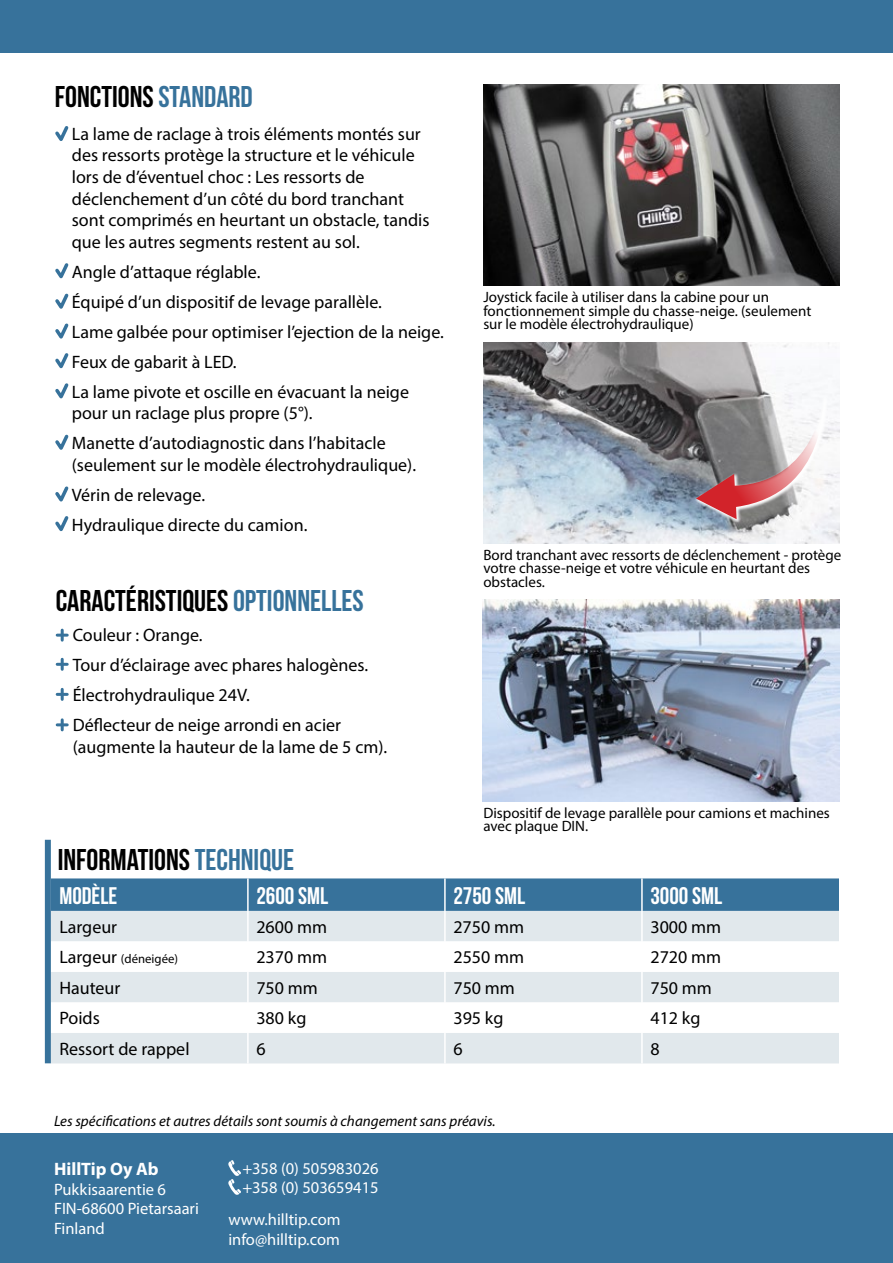
<style>
.page{position:relative;width:893px;height:1263px;background:#fff}
.page>*{position:absolute;margin:0;border:0;box-sizing:border-box;transform-origin:0 0}
.t1{font:30px "Bebas Neue";color:#000}
.t2{font:30px "Bebas Neue";color:#37729b}
.t3{font:24px "Bebas Neue";color:#fff}
.t4{font:18px/30px "Myriad Pro";color:#000}
.t5{font:700 18px "Myriad Pro";color:#fff}
.t6{font:16.5px/19.8px "Myriad Pro";color:#fff}
.t7{font:15px/13.5px "Myriad Pro";color:#000}
.t8{font:italic 15px "Myriad Pro";color:#000}
.t9{font:12.75px "Myriad Pro";color:#000}
.s1{color:#37729b}
.s2{font-size:18px}
</style>
<div class="page">
<div style="left:0;top:1133px;width:893px;height:130px;background:#37729b"></div>
<div style="left:51px;top:940px;width:788px;height:123px;background:#e1e8ec"></div>
<svg style="left:51px;top:941px;width:788px;height:92px"></svg>
<hr style="left:247px;top:911px;width:2px;height:30px;background:#fff">
<hr style="left:444px;top:911px;width:2px;height:30px;background:#fff">
<hr style="left:641px;top:911px;width:2px;height:30px;background:#fff">
<hr style="left:247px;top:941px;width:2px;height:31px;background:#fff">
<hr style="left:444px;top:941px;width:2px;height:31px;background:#fff">
<hr style="left:641px;top:941px;width:2px;height:31px;background:#fff">
<hr style="left:247px;top:972px;width:2px;height:30px;background:#fff">
<hr style="left:444px;top:972px;width:2px;height:30px;background:#fff">
<hr style="left:641px;top:972px;width:2px;height:30px;background:#fff">
<hr style="left:247px;top:1002px;width:2px;height:31px;background:#fff">
<hr style="left:444px;top:1002px;width:2px;height:31px;background:#fff">
<hr style="left:641px;top:1002px;width:2px;height:31px;background:#fff">
<hr style="left:247px;top:1033px;width:2px;height:30px;background:#fff">
<hr style="left:444px;top:1033px;width:2px;height:30px;background:#fff">
<hr style="left:641px;top:1033px;width:2px;height:30px;background:#fff">
<svg style="left:51px;top:878px;width:788px;height:62px;background:#88aac2"></svg>
<div style="left:45px;top:840px;width:6px;height:223px;background:#37729b"></div>
<div style="left:0;top:0;width:893px;height:52px;background:#37729b"></div>
<svg style="left:228px;top:1160px;width:13px;height:35px"></svg>
<svg style="left:55px;top:126px;width:14px;height:15px"></svg>
<svg style="left:55px;top:263px;width:14px;height:16px"></svg>
<svg style="left:55px;top:293px;width:14px;height:16px"></svg>
<svg style="left:55px;top:323px;width:14px;height:16px"></svg>
<svg style="left:55px;top:353px;width:14px;height:16px"></svg>
<svg style="left:55px;top:383px;width:14px;height:16px"></svg>
<svg style="left:55px;top:434px;width:14px;height:16px"></svg>
<svg style="left:57px;top:630px;width:10px;height:10px"></svg>
<svg style="left:55px;top:486px;width:14px;height:16px"></svg>
<svg style="left:57px;top:659px;width:10px;height:10px"></svg>
<svg style="left:57px;top:689px;width:10px;height:10px"></svg>
<svg style="left:57px;top:720px;width:10px;height:10px"></svg>
<svg style="left:55px;top:516px;width:14px;height:16px"></svg>
<img style="left:483px;top:84px;width:356px;height:202px">
<img style="left:483px;top:342px;width:357px;height:201px">
<svg style="left:688px;top:393px;width:145px;height:132px"></svg>
<img style="left:482px;top:600px;width:357px;height:201px">
<h1 class="t1" style="left:55px;top:80px;width:186px">FONCTIONS <span class="s1">STANDARD</span></h1>
<p class="t4" style="left:72px;top:123px;width:359px;line-height:21.6px">La lame de raclage à trois éléments montés sur des ressorts protège la structure et le véhicule lors de d’éventuel choc : Les ressorts de déclenchement d’un côté du bord tranchant sont comprimés en heurtant un obstacle, tandis que les autres segments restent au sol.</p>
<p class="t4" style="left:72px;top:256px;width:373px">Angle d’attaque réglable.<br>Équipé d’un dispositif de levage parallèle.<br>Lame galbée pour optimiser l’ejection de la neige.<br>Feux de gabarit à LED.<br>La lame pivote et oscille en évacuant la neige</p>
<p class="t4" style="left:72px;top:398px;width:315px">pour un raclage plus propre (5°).<br>Manette d’autodiagnostic dans l’habitacle</p>
<p class="t4" style="left:72px;top:450px;width:346px">(seulement sur le modèle électrohydraulique).<br>Vérin de relevage.<br>Hydraulique directe du camion.</p>
<h1 class="t1" style="left:56px;top:584px;width:213px">CARACTÉRISTIQUES <span class="s1">OPTIONNE</span></h1>
<h1 class="t2" style="left:321px;top:584px;width:44px">LLES</h1>
<p class="t4" style="left:73px;top:620px;width:297px">Couleur : Orange.<br>Tour d’éclairage avec phares halogènes.<br>Électrohydraulique 24V.<br>Déflecteur de neige arrondi en acier</p>
<p class="t4" style="left:73px;top:731px;width:316px">(augmente la hauteur de la lame de 5 cm).</p>
<p class="t7" style="left:483px;top:290px;width:329px">Joystick facile à utiliser dans la cabine pour un fonctionnement simple du chasse-neige. (seulement sur le modèle électrohydraulique)</p>
<p class="t7" style="left:483px;top:548px;width:360px">Bord tranchant avec ressorts de déclenchement - protège votre chasse-neige et votre véhicule en heurtant des obstacles.</p>
<p class="t7" style="left:483px;top:806px;width:348px">Dispositif de levage parallèle pour camions et machines avec plaque DIN.</p>
<h1 class="t1" style="left:58px;top:843px;width:92px">INFORMATIONS</h1>
<h1 class="t2" style="left:195px;top:843px;width:99px">TECHNIQUE</h1>
<h2 class="t3" style="left:59px;top:882px;width:60px">MODÈLE</h2>
<h2 class="t3" style="left:256px;top:882px;width:73px">2600 SML</h2>
<h2 class="t3" style="left:453px;top:882px;width:73px">2750 SML</h2>
<h2 class="t3" style="left:650px;top:882px;width:73px">3000 SML</h2>
<p class="t4" style="left:59px;top:912px;width:59px">Largeur</p>
<p class="t4" style="left:256px;top:912px;width:72px">2600 mm</p>
<p class="t4" style="left:453px;top:912px;width:72px">2750 mm</p>
<p class="t4" style="left:650px;top:912px;width:72px">3000 mm</p>
<p class="t9" style="left:59px;top:951px;width:120px"><span class="s2">Largeur</span> (déneigée)</p>
<p class="t4" style="left:256px;top:942px;width:72px">2370 mm</p>
<p class="t4" style="left:453px;top:942px;width:72px">2550 mm</p>
<p class="t4" style="left:650px;top:942px;width:72px">2720 mm</p>
<p class="t4" style="left:59px;top:973px;width:63px">Hauteur</p>
<p class="t4" style="left:256px;top:973px;width:63px">750 mm</p>
<p class="t4" style="left:453px;top:973px;width:63px">750 mm</p>
<p class="t4" style="left:650px;top:973px;width:63px">750 mm</p>
<p class="t4" style="left:59px;top:1003px;width:42px">Poids</p>
<p class="t4" style="left:256px;top:1003px;width:52px">380 kg</p>
<p class="t4" style="left:453px;top:1003px;width:52px">395 kg</p>
<p class="t4" style="left:650px;top:1003px;width:52px">412 kg</p>
<p class="t4" style="left:59px;top:1034px;width:132px">Ressort de rappel</p>
<p class="t4" style="left:256px;top:1034px;width:11px">6</p>
<p class="t4" style="left:453px;top:1034px;width:11px">6</p>
<p class="t4" style="left:650px;top:1034px;width:11px">8</p>
<p class="t8" style="left:54px;top:1112px;width:443px">Les spécifications et autres détails sont soumis à changement sans préavis.</p>
<p class="t5" style="left:54px;top:1157px;width:106px">HillTip Oy Ab</p>
<p class="t6" style="left:54px;top:1179px;width:146px">Pukkisaarentie 6<br>FIN-68600 Pietarsaari<br>Finland</p>
<p class="t6" style="left:242px;top:1158px;width:138px">+358 (0) 505983026 +358 (0) 503659415</p>
<p class="t6" style="left:228px;top:1209px;width:114px">www.hilltip.com info@hilltip.com</p>
</div>
